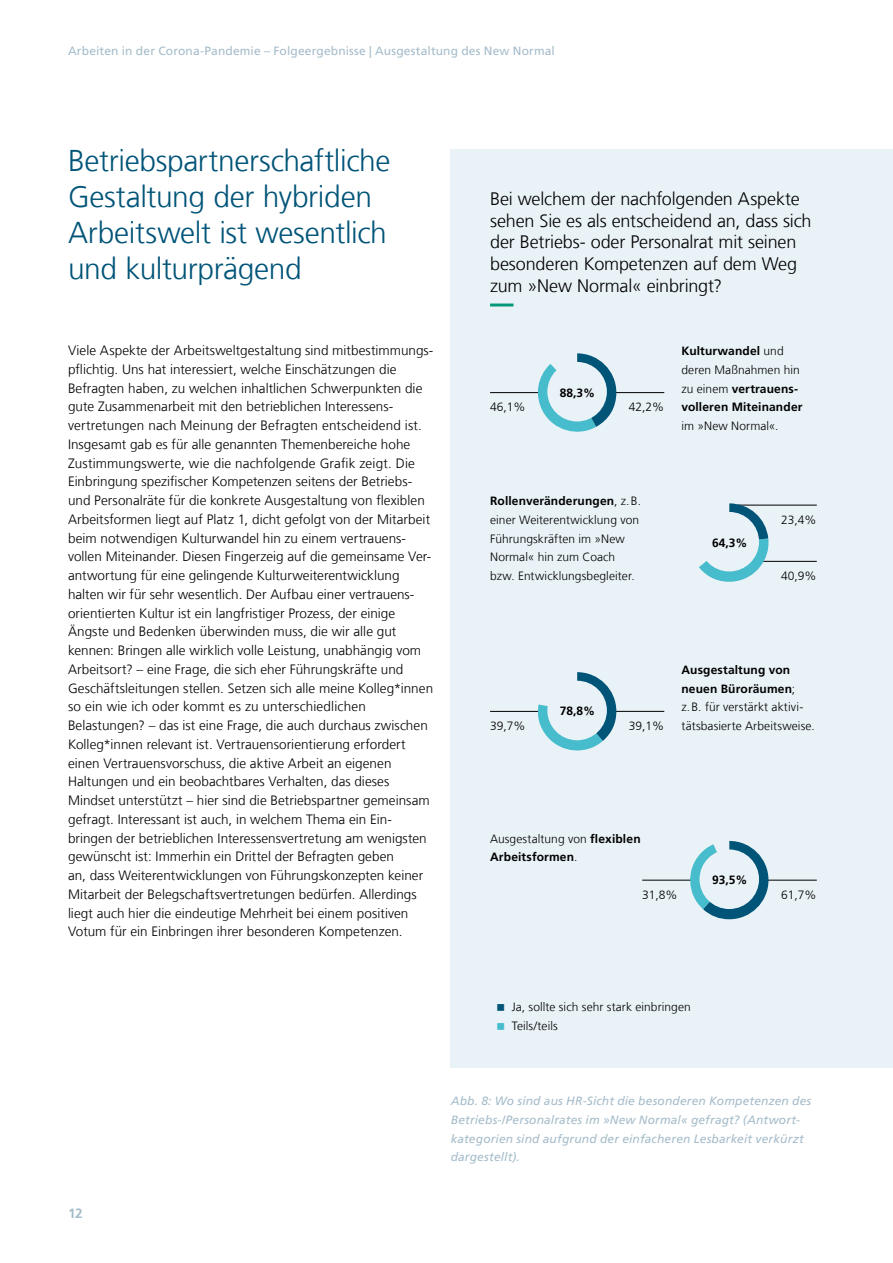
<style>
.page{position:relative;width:893px;height:1263px;background:#fff}
.page>*{position:absolute;margin:0;border:0;box-sizing:border-box;transform-origin:0 0}
.t1{font:300 30px/36px "Frutiger LT Com";letter-spacing:-.01em;color:#005478}
.t2{font:300 18px/21.6px "Frutiger LT Com";letter-spacing:-.01em;color:#000}
.t3{font:300 13.5px/18.8px "Frutiger LT Com";letter-spacing:.005em;color:#000}
.t4{font:700 13.5px "Frutiger LT Com";color:#a5bcca}
.t5{font:300 12px/18.8px "Frutiger LT Com";letter-spacing:.005em;color:#000}
.t6{font:700 12px/18.8px "Frutiger LT Com";letter-spacing:.01em;color:#000}
.t7{font:italic 12px/18.8px "Frutiger LT Com";letter-spacing:.015em;color:#a5bcca}
.t8{font:12px "Frutiger LT Com";letter-spacing:.015em;color:#a5bcca}
.s1{font-weight:300}
.s2{font-weight:700}
</style>
<div class="page">
<div style="left:451px;top:149px;width:442px;height:919px;background:#e9f2f7"></div>
<svg style="left:490px;top:304px;width:24px;height:2px"></svg>
<hr style="left:490px;top:392px;width:54px;height:1px;background:#000">
<hr style="left:611px;top:392px;width:53px;height:1px;background:#000">
<svg style="left:538px;top:353px;width:78px;height:79px"></svg>
<hr style="left:738px;top:505px;width:79px;height:1px;background:#000">
<hr style="left:756px;top:561px;width:61px;height:1px;background:#000">
<svg style="left:699px;top:503px;width:69px;height:79px"></svg>
<hr style="left:611px;top:711px;width:53px;height:1px;background:#000">
<hr style="left:490px;top:711px;width:54px;height:1px;background:#000">
<svg style="left:538px;top:672px;width:78px;height:78px"></svg>
<hr style="left:763px;top:880px;width:54px;height:1px;background:#000">
<hr style="left:642px;top:880px;width:54px;height:1px;background:#000">
<svg style="left:690px;top:841px;width:78px;height:78px"></svg>
<p class="t8" style="left:68px;top:44px;width:488px">Arbeiten in der Corona-Pandemie – Folgeergebnisse | Ausgestaltung des New Normal</p>
<h1 class="t1" style="left:68px;top:143px;width:324px">Betriebspartnerschaftliche<br>Gestaltung der hybriden<br>Arbeitswelt ist wesentlich und kulturprägend</h1>
<p class="t3" style="left:68px;top:341px;width:367px">Viele Aspekte der Arbeitsweltgestaltung sind mitbestimmungs&shy;pflichtig. Uns hat interessiert, welche Einschätzungen die Befragten haben, zu welchen inhaltlichen Schwerpunkten die gute Zusammenarbeit mit den betrieblichen Interessens&shy;vertretungen nach Meinung der Befragten entscheidend ist.<br>Insgesamt gab es für alle genannten Themenbereiche hohe Zustimmungswerte, wie die nachfolgende Grafik zeigt. Die Einbringung spezifischer Kompetenzen seitens der Betriebs&shy;und Personalräte für die konkrete Ausgestaltung von flexiblen Arbeitsformen liegt auf Platz 1, dicht gefolgt von der Mitarbeit beim notwendigen Kulturwandel hin zu einem vertrauens&shy;vollen Miteinander. Diesen Fingerzeig auf die gemeinsame Ver&shy;antwortung für eine gelingende Kulturweiterentwicklung halten wir für sehr wesentlich. Der Aufbau einer vertrauens&shy;orientierten Kultur ist ein langfristiger Prozess, der einige Ängste und Bedenken überwinden muss, die wir alle gut kennen: Bringen alle wirklich volle Leistung, unabhängig vom Arbeitsort? – eine Frage, die sich eher Führungskräfte und Geschäftsleitungen stellen. Setzen sich alle meine Kolleg*innen so ein wie ich oder kommt es zu unterschiedlichen Belastungen? – das ist eine Frage, die auch durchaus zwischen Kolleg*innen relevant ist. Vertrauensorientierung erfordert einen Vertrauensvorschuss, die aktive Arbeit an eigenen Haltungen und ein beobachtbares Verhalten, das dieses Mindset unterstützt – hier sind die Betriebspartner gemeinsam gefragt. Interessant ist auch, in welchem Thema ein Ein&shy;bringen der betrieblichen Interessensvertretung am wenigsten gewünscht ist: Immerhin ein Drittel der Befragten geben<br>an, dass Weiterentwicklungen von Führungskonzepten keiner Mitarbeit der Belegschaftsvertretungen bedürfen. Allerdings liegt auch hier die eindeutige Mehrheit bei einem positiven Votum für ein Einbringen ihrer besonderen Kompetenzen.</p>
<h2 class="t2" style="left:490px;top:188px;width:323px">Bei welchem der nachfolgenden Aspekte sehen Sie es als entscheidend an, dass sich der Betriebs- oder Personalrat mit seinen besonderen Kompetenzen auf dem Weg zum »New Normal« einbringt?</h2>
<p class="t5" style="left:490px;top:398px;width:37px">46,1%</p>
<p class="t6" style="left:560px;top:383px;width:37px">88,3%</p>
<p class="t6" style="left:681px;top:342px;width:123px">Kulturwandel <span class="s1">und deren Maßnahmen hin zu einem</span> vertrauens&shy;volleren Miteinander</p>
<p class="t5" style="left:642px;top:417px;width:176px">46,1% im »New Normal«. 42,2%</p>
<p class="t5" style="left:629px;top:398px;width:37px">42,2%</p>
<p class="t6" style="left:712px;top:402px;width:37px">88,3%</p>
<p class="t5" style="left:490px;top:492px;width:189px"><span class="s2">Rollenveränderungen</span>, z.B.46,1% einer Weiterentwicklung von<br>Führungskräften im »New<br>Normal« hin zum Coach<br>bzw. Entwicklungsbegleiter.</p>
<p class="t6" style="left:560px;top:514px;width:37px">64,3%</p>
<p class="t6" style="left:560px;top:570px;width:37px">64,3%</p>
<p class="t6" style="left:712px;top:533px;width:37px">64,3%</p>
<p class="t5" style="left:781px;top:510px;width:37px">23,4%</p>
<p class="t5" style="left:781px;top:567px;width:37px">40,9%</p>
<p class="t6" style="left:681px;top:660px;width:110px">Ausgestaltung von</p>
<p class="t6" style="left:642px;top:679px;width:154px"><span class="s1">39,7%</span> neuen Büroräumen<span class="s1">;</span></p>
<p class="t5" style="left:681px;top:698px;width:123px">z.B. für verstärkt aktivi-</p>
<p class="t5" style="left:681px;top:717px;width:135px">tätsbasierte Arbeitsweise.</p>
<p class="t6" style="left:712px;top:664px;width:37px">78,8%</p>
<p class="t6" style="left:560px;top:702px;width:37px">78,8%</p>
<p class="t5" style="left:490px;top:717px;width:37px">39,7%</p>
<p class="t5" style="left:629px;top:717px;width:37px">39,1%</p>
<p class="t6" style="left:490px;top:829px;width:152px"><span class="s1">Ausgestaltung von</span> flexiblen<br>Arbeitsformen<span class="s1">.</span></p>
<p class="t6" style="left:560px;top:833px;width:37px">93,5%</p>
<p class="t5" style="left:490px;top:848px;width:37px">31,8%</p>
<p class="t6" style="left:712px;top:870px;width:37px">93,5%</p>
<p class="t5" style="left:642px;top:885px;width:37px">31,8%</p>
<p class="t5" style="left:781px;top:885px;width:37px">61,7%</p>
<p class="t5" style="left:512px;top:998px;width:181px">Ja, sollte sich sehr stark einbringen<br>Teils/teils</p>
<p class="t4" style="left:68px;top:1205px;width:16px">12</p>
<p class="t7" style="left:451px;top:1092px;width:362px">Abb. 8: Wo sind aus HR-Sicht die besonderen Kompetenzen des Betriebs-/Personalrates im »New Normal« gefragt? (Antwort&shy;kategorien sind aufgrund der einfacheren Lesbarkeit verkürzt dargestellt).</p>
</div>
